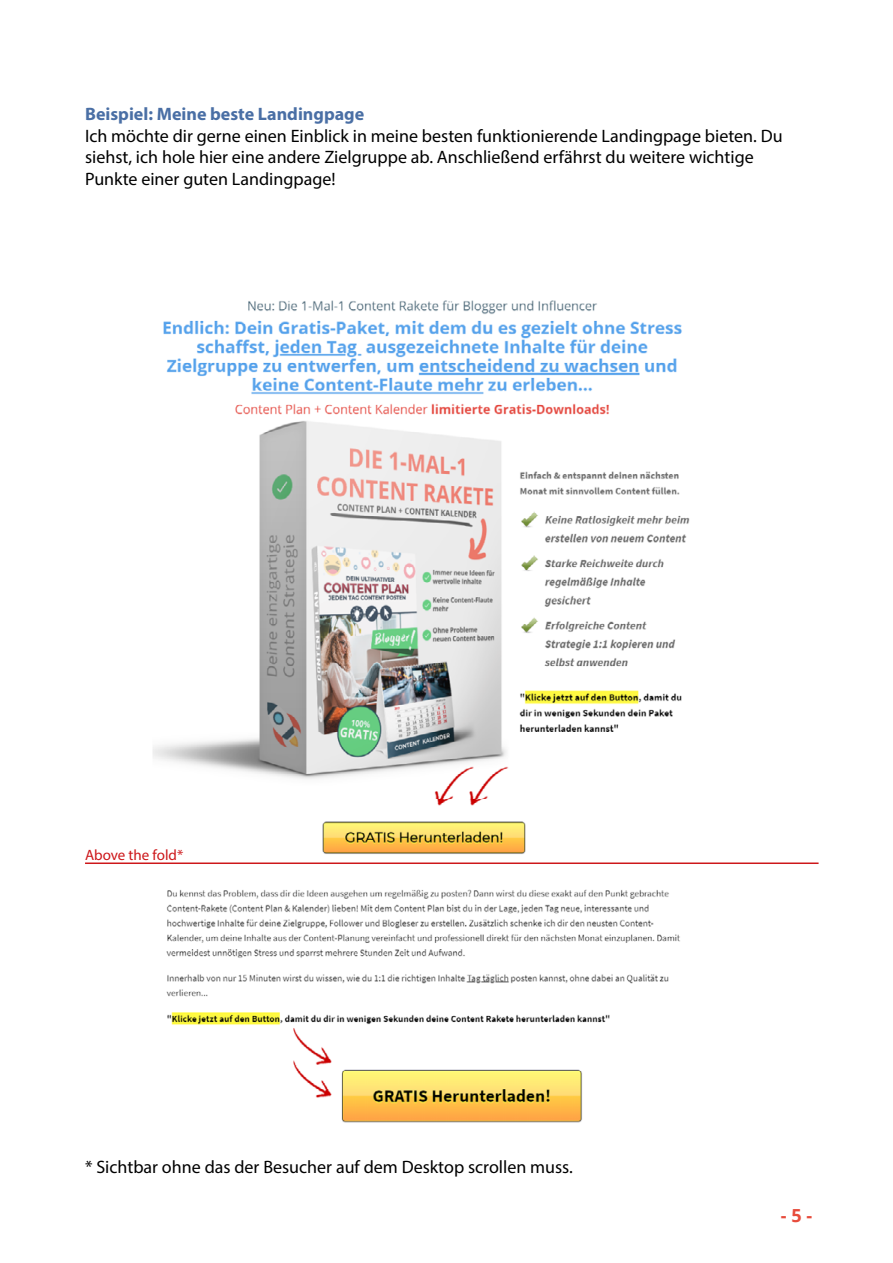
<style>
.page{position:relative;width:893px;height:1263px;background:#fff}
.page>*{position:absolute;margin:0;border:0;box-sizing:border-box;transform-origin:0 0}
.t1{font:18px/21.6px "Myriad Pro";color:#000}
.t2{font:700 18px "Myriad Pro";color:#4a6fa5}
.t3{font:700 18px "Open Sans";color:#e74c3c}
.t4{font:15px "Myriad Pro";color:#cd171a}
</style>
<div class="page">
<img style="left:153px;top:300px;width:537px;height:500px">
<img style="left:166px;top:800px;width:514px;height:323px">
<hr style="left:85px;top:862px;width:734px;height:2px;background:#cd171a">
<p class="t2" style="left:85px;top:102px;width:281px">Beispiel: Meine beste Landingpage</p>
<p class="t1" style="left:85px;top:125px;width:699px">Ich möchte dir gerne einen Einblick in meine besten funktionierende Landingpage bieten. Du siehst, ich hole hier eine andere Zielgruppe ab. Anschließend erfährst du weitere wichtige<br>Punkte einer guten Landingpage!</p>
<p class="t4" style="left:85px;top:845px;width:100px">Above the fold*</p>
<p class="t1" style="left:85px;top:1156px;width:489px">* Sichtbar ohne das der Besucher auf dem Desktop scrollen muss.</p>
<p class="t3" style="left:781px;top:1203px;width:33px">- 5 -</p>
</div>
